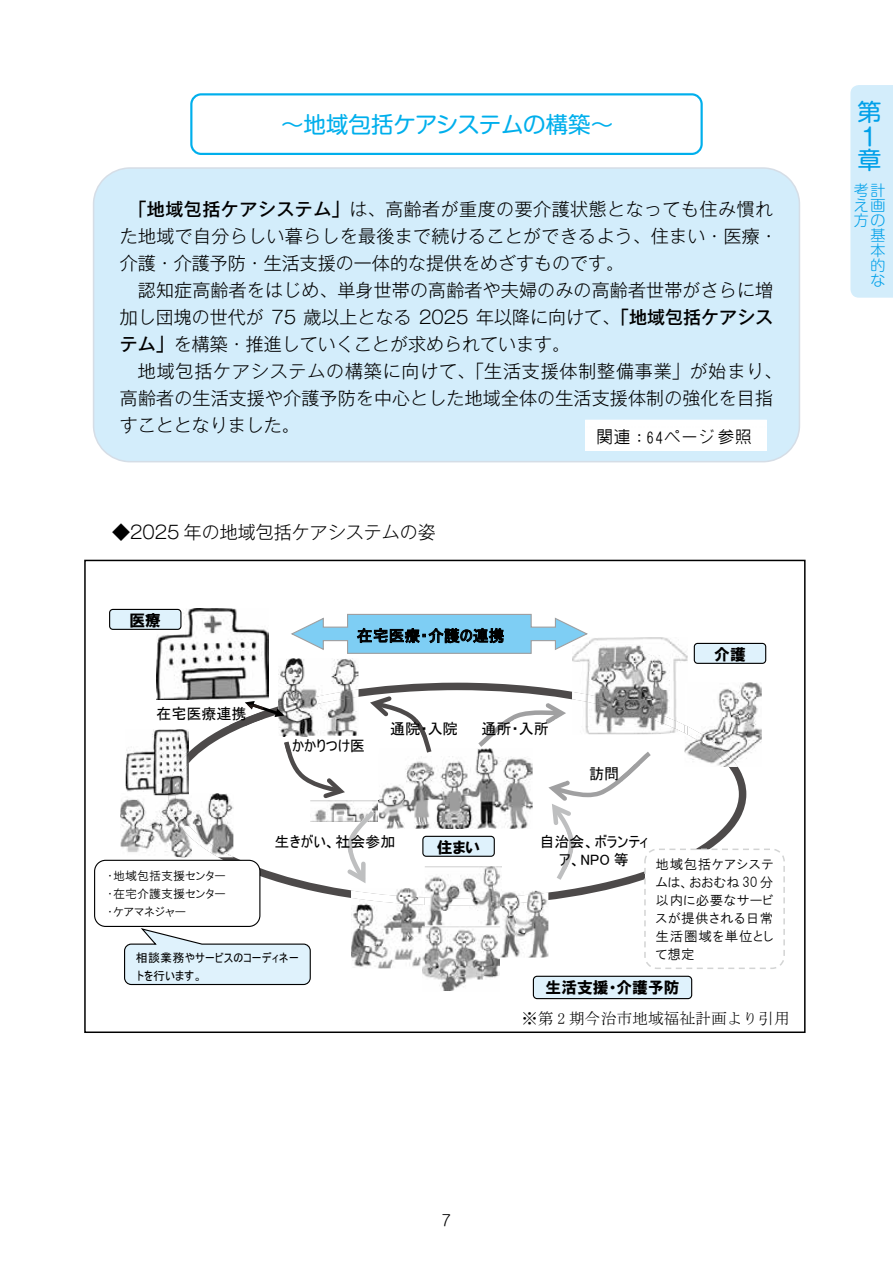
<style>
.page{position:relative;width:893px;height:1263px;background:#fff}
.page>*{position:absolute;margin:0;border:0;box-sizing:border-box;transform-origin:0 0}
.t1{font:24px/24px "Shin M Go Pro";color:#00a0e9}
.t2{font:22.5px "Shin M Go Pro";letter-spacing:-.01em;color:#00afec}
.t3{font:300 18px/27px "Gothic MB101 Pro";letter-spacing:.01em;color:#000}
.t4{font:500 16.5px "ARAD Gothic JP";letter-spacing:.045em;color:#000}
.t5{font:15.75px "MS Mincho";color:#000}
.t6{font:15.75px "HGP Soei Kakugothic UB";color:#000}
.t7{font:15.75px "MS UI Gothic";letter-spacing:.005em;color:#000}
.t8{font:15px/18px "MS UI Gothic";color:#000;text-align:center}
.t9{font:300 15px/15px "Shin M Go Pro";color:#00a0e9;text-align:right}
.t10{font:300 15px "Shin M Go Pro";color:#000}
.t11{font:13.5px/18px "HGP Gothic M";letter-spacing:.045em;color:#000;text-align:justify}
.t12{font:12px/18px "HGP Gothic M";color:#000;text-align:justify}
.t13{font:12px/18px "MS UI Gothic";letter-spacing:.02em;color:#000}
.s1{font-weight:500}
</style>
<div class="page">
<div style="left:190px;top:93px;width:513px;height:62px;border:2px solid #00afec;border-radius:10px"></div>
<div style="left:93px;top:167px;width:707px;height:295px;background:#d3edfb"></div>
<svg style="left:579px;top:420px;width:188px;height:32px"></svg>
<svg style="left:168px;top:683px;width:404px;height:215px"></svg>
<img style="left:310px;top:800px;width:69px;height:22px">
<img style="left:157px;top:608px;width:112px;height:92px">
<img style="left:278px;top:658px;width:80px;height:78px">
<img style="left:278px;top:689px;width:80px;height:25px">
<img style="left:572px;top:637px;width:116px;height:55px">
<img style="left:572px;top:692px;width:104px;height:11px">
<img style="left:718px;top:682px;width:44px;height:21px">
<img style="left:685px;top:682px;width:3px;height:10px">
<img style="left:351px;top:888px;width:74px;height:80px">
<img style="left:351px;top:890px;width:74px;height:15px">
<img style="left:425px;top:866px;width:53px;height:59px">
<img style="left:425px;top:897px;width:53px;height:9px">
<img style="left:422px;top:926px;width:78px;height:65px">
<img style="left:422px;top:926px;width:3px;height:42px">
<img style="left:379px;top:748px;width:99px;height:81px">
<img style="left:120px;top:793px;width:113px;height:59px">
<img style="left:168px;top:795px;width:65px;height:62px">
<svg style="left:291px;top:613px;width:298px;height:41px"></svg>
<img style="left:278px;top:736px;width:88px;height:17px">
<svg style="left:284px;top:742px;width:65px;height:59px"></svg>
<img style="left:431px;top:719px;width:47px;height:17px">
<svg style="left:366px;top:693px;width:65px;height:60px"></svg>
<img style="left:465px;top:719px;width:10px;height:17px">
<svg style="left:344px;top:811px;width:31px;height:76px"></svg>
<img style="left:260px;top:832px;width:150px;height:20px">
<img style="left:348px;top:832px;width:10px;height:20px">
<div style="left:423px;top:836px;width:71px;height:20px;background:#dff2fc;border-radius:3px"></div>
<div style="left:422px;top:836px;width:73px;height:21px;border:1px solid #000;border-radius:3px"></div>
<div style="left:694px;top:643px;width:72px;height:20px;background:#dff2fc;border-radius:3px"></div>
<div style="left:694px;top:643px;width:72px;height:21px;border:1px solid #000;border-radius:3px"></div>
<div style="left:110px;top:609px;width:71px;height:20px;background:#dff2fc;border-radius:3px"></div>
<div style="left:109px;top:609px;width:72px;height:21px;border:1px solid #000;border-radius:3px"></div>
<div style="left:533px;top:976px;width:159px;height:22px;background:#dff2fc;border-radius:4px"></div>
<div style="left:533px;top:976px;width:159px;height:23px;border:1px solid #000;border-radius:4px"></div>
<img style="left:168px;top:704px;width:77px;height:22px">
<img style="left:228px;top:711px;width:35px;height:15px">
<svg style="left:245px;top:701px;width:39px;height:16px"></svg>
<img style="left:126px;top:729px;width:63px;height:66px">
<img style="left:168px;top:752px;width:21px;height:41px">
<svg style="left:168px;top:793px;width:8px;height:2px"></svg>
<svg style="left:94px;top:860px;width:217px;height:126px"></svg>
<img style="left:98px;top:865px;width:158px;height:57px">
<svg style="left:478px;top:703px;width:307px;height:266px"></svg>
<img style="left:649px;top:855px;width:131px;height:108px">
<div style="left:84px;top:560px;width:722px;height:473px;border:2px solid #000"></div>
<div style="left:850px;top:85px;width:43px;height:213px;background:#d3edfb"></div>
<p class="t2" style="left:281px;top:106px;width:333px">～地域包括ケアシステムの構築～</p>
<p class="t3" style="left:120px;top:193px;width:664px"><span class="s1">　「地域包括ケアシステム」</span>は、高齢者が重度の要介護状態となっても住み慣れた地域で自分らしい暮らしを最後まで続けることができるよう、住まい・医療・介護・介護予防・生活支援の一体的な提供をめざすものです。<br>　認知症高齢者をはじめ、単身世帯の高齢者や夫婦のみの高齢者世帯がさらに増加し団塊の世代が 75 歳以上となる 2025 年以降に向けて、<span class="s1">「地域包括ケアシステム」</span>を構築・推進していくことが求められています。<br>　地域包括ケアシステムの構築に向けて、「生活支援体制整備事業」が始まり、高齢者の生活支援や介護予防を中心とした地域全体の生活支援体制の強化を目指すこととなりました。</p>
<p class="t4" style="left:597px;top:428px;width:103px">関連：：〇64ペー</p>
<p class="t4" style="left:718px;top:428px;width:35px">参照</p>
<p class="t4" style="left:659px;top:430px;width:87px">ページジ参照</p>
<p class="t4" style="left:590px;top:430px;width:35px">関連</p>
<p class="t3" style="left:112px;top:516px;width:325px">◆2025 年の地域包括ケアシステムの姿</p>
<p class="t6" style="left:129px;top:613px;width:33px">医療</p>
<p class="t8" style="left:156px;top:704px;width:92px">在宅医療連携</p>
<p class="t7" style="left:357px;top:628px;width:149px">在宅医療・介護の連携</p>
<p class="t8" style="left:292px;top:736px;width:75px">かかりつけ医</p>
<p class="t8" style="left:390px;top:719px;width:69px">通院・入院</p>
<p class="t8" style="left:481px;top:719px;width:69px">通所・入所</p>
<p class="t8" style="left:589px;top:764px;width:32px">訪問</p>
<p class="t6" style="left:714px;top:647px;width:33px">介護</p>
<p class="t8" style="left:274px;top:832px;width:123px">生きがい、社会参加</p>
<p class="t6" style="left:437px;top:840px;width:45px">住まい</p>
<p class="t8" style="left:539px;top:832px;width:111px">自治会、ボランティア、NPO 等</p>
<p class="t12" style="left:107px;top:866px;width:120px">・地域包括支援センター・在宅介護支援センター・ケアマネジャー</p>
<p class="t11" style="left:656px;top:855px;width:119px">地域包括ケアシステムは、おおむね 30 分以内に必要なサービスが提供される日常生活圏域を単位として想定</p>
<p class="t13" style="left:136px;top:949px;width:164px">相談業務やサービスのコーディネートを行います。</p>
<p class="t6" style="left:546px;top:980px;width:135px">生活支援・介護予防</p>
<p class="t5" style="left:522px;top:1011px;width:269px">※第 2 期今治市地域福祉計画より引用</p>
<h1 class="t1" style="left:858px;top:97px;width:25px">第<br>１章</h1>
<p class="t9" style="left:854px;top:181px;width:33px">考計え画方の基本的な</p>
<p class="t10" style="left:442px;top:1208px;width:11px">7</p>
</div>
